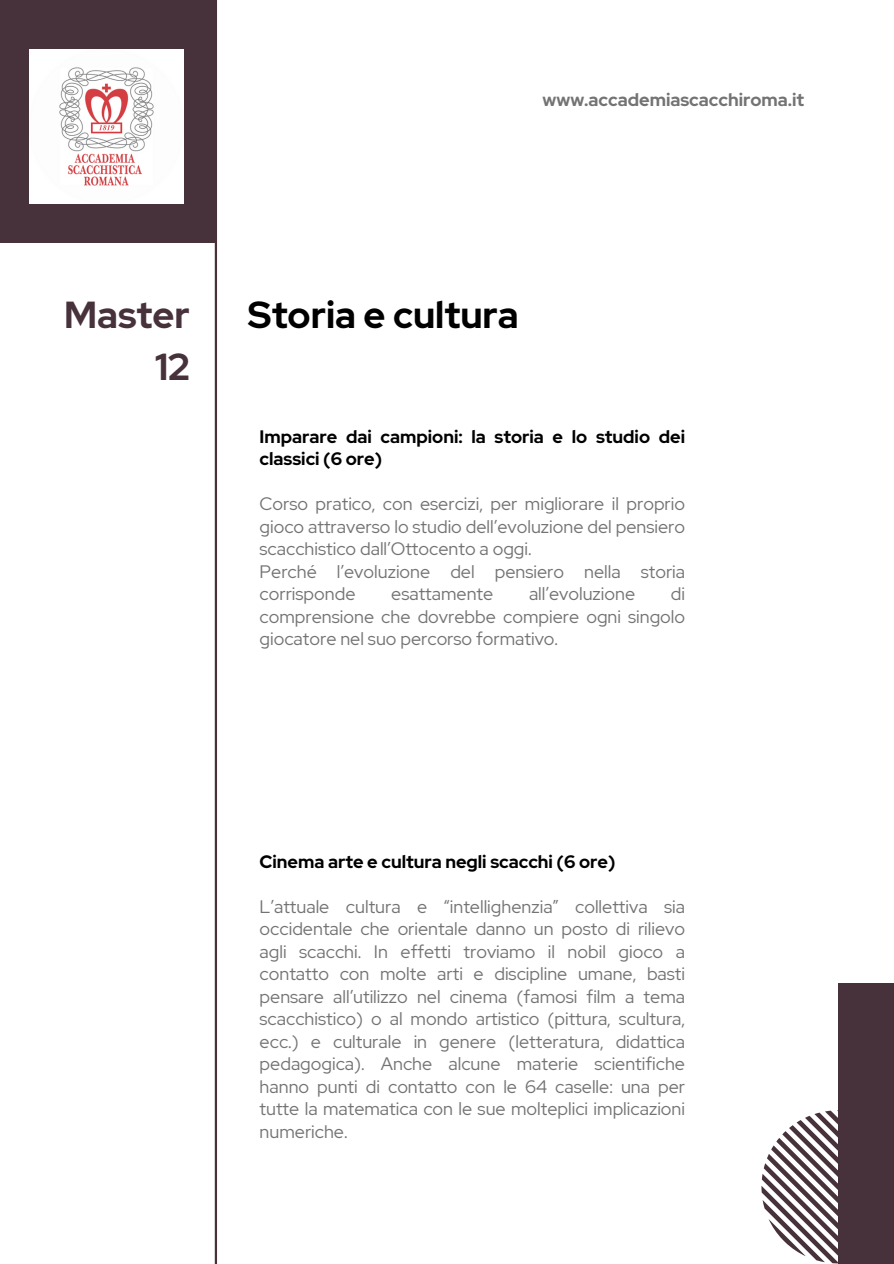
<style>
.page{position:relative;width:894px;height:1264px;background:#fff}
.page>*{position:absolute;margin:0;border:0;box-sizing:border-box;transform-origin:0 0}
.t1{font:700 37.5px "Red Hat Display";color:#000}
.t2{font:700 37.5px/51.8px "Red Hat Display";color:#47323c;text-align:right}
.t3{font:18px/22.5px "Red Hat Display";color:#737373;text-align:justify}
.t4{font:700 18px/22.5px "Red Hat Display";color:#000}
.t5{font:700 18px "Red Hat Display";color:#737373}
</style>
<div class="page">
<div style="left:837px;top:983px;width:56px;height:280px;background:#47323c"></div>
<svg style="left:761px;top:1110px;width:77px;height:153px"></svg>
<hr style="left:215px;top:0;width:2px;height:1263px;background:#47323c">
<div style="left:0;top:0;width:217px;height:242px;background:#47323c"></div>
<img style="left:30px;top:50px;width:153px;height:153px">
<p class="t5" style="left:542px;top:88px;width:263px">www.accademiascacchiroma.it</p>
<h2 class="t2" style="left:64px;top:289px;width:127px">Master<br>12</h2>
<p class="t1" style="left:248px;top:290px;width:272px">Storia e cultura</p>
<h1 class="t4" style="left:259px;top:425px;width:427px">Imparare dai campioni: la storia e lo studio dei classici (6 ore)</h1>
<h2 class="t3" style="left:259px;top:492px;width:427px">Corso pratico, con esercizi, per migliorare il proprio gioco attraverso lo studio dell’evoluzione del pensiero scacchistico dall’Ottocento a oggi.</h2>
<h1 class="t3" style="left:259px;top:560px;width:427px">Perché l’evoluzione del pensiero nella storia corrisponde</h1>
<h1 class="t3" style="left:391px;top:582px;width:104px">esattamente</h1>
<h1 class="t3" style="left:529px;top:582px;width:108px">all’evoluzione</h1>
<h1 class="t3" style="left:259px;top:582px;width:427px;text-indent:411px">di comprensione che dovrebbe compiere ogni singolo giocatore nel suo percorso formativo.</h1>
<p class="t4" style="left:259px;top:850px;width:357px">Cinema arte e cultura negli scacchi (6 ore)</p>
<p class="t3" style="left:259px;top:895px;width:427px">L’attuale cultura e “intellighenzia” collettiva sia occidentale che orientale danno un posto di rilievo agli scacchi. In effetti troviamo il nobil gioco a contatto con molte arti e discipline umane, basti pensare all’utilizzo nel cinema (famosi film a tema scacchistico) o al mondo artistico (pittura, scultura, ecc.) e culturale in genere (letteratura, didattica pedagogica). Anche alcune materie scientifiche hanno punti di contatto con le 64 caselle: una per tutte la matematica con le sue molteplici implicazioni numeriche.</p>
</div>
